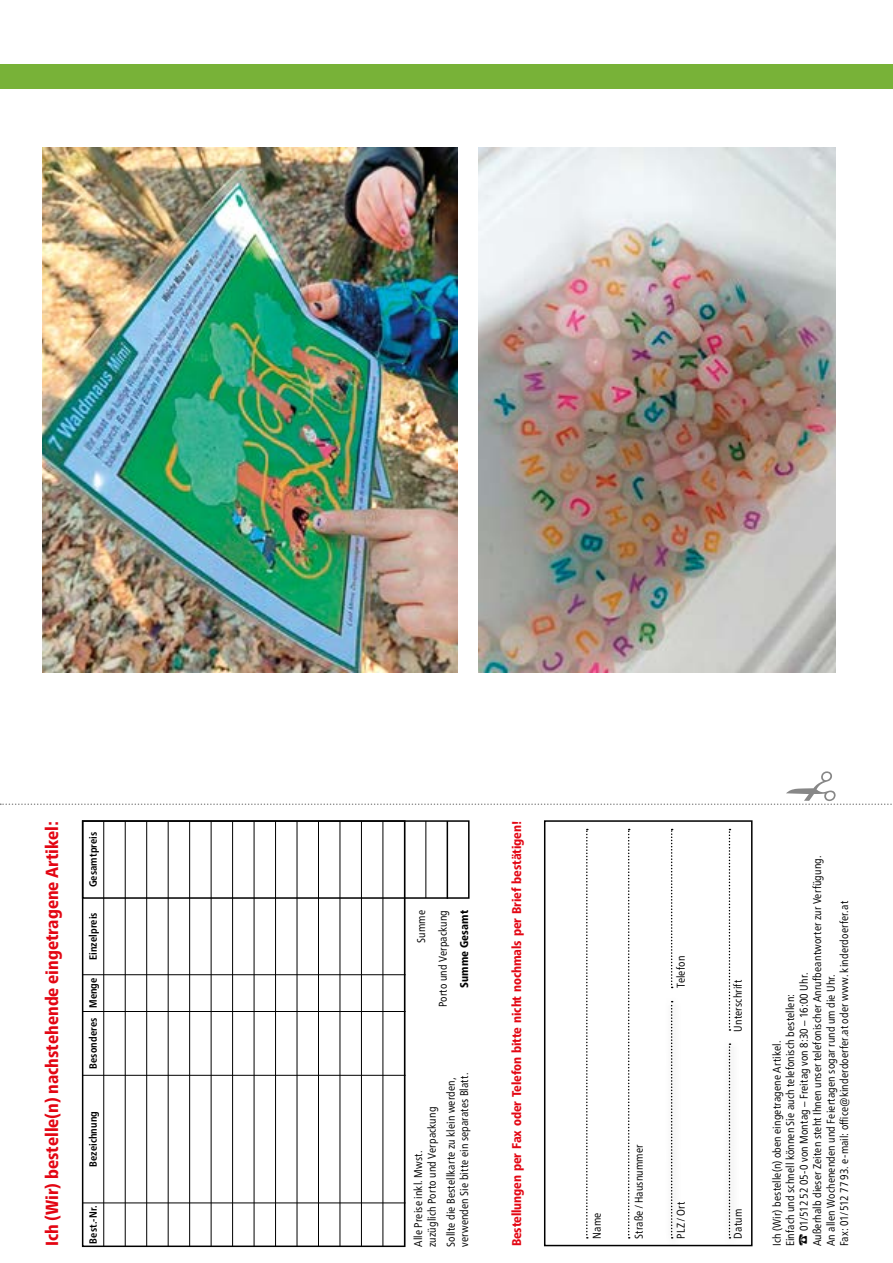
<style>
.page{position:relative;width:893px;height:1263px;background:#fff}
.page>*{position:absolute;margin:0;border:0;box-sizing:border-box;transform-origin:0 0}
.t1{font:800 condensed 17.55px "Frutiger Neue LT Pro";color:#e30613}
.t2{font:800 condensed 12.75px "Frutiger Neue LT Pro";letter-spacing:-.01em;color:#e30613}
.t3{font:condensed 11.25px/13.5px "Frutiger Neue LT Pro";letter-spacing:.01em;color:#000}
.t4{font:800 condensed 11.25px "Frutiger Neue LT Pro";letter-spacing:.015em;color:#000}
.t5{font:700 condensed 10.5px "Frutiger Neue LT Pro";letter-spacing:.005em;color:#000}
</style>
<div class="page">
<div style="left:544px;top:820px;width:208px;height:426px;border:2px solid #000"></div>
<svg style="left:586px;top:829px;width:2px;height:409px"></svg>
<svg style="left:628px;top:829px;width:2px;height:409px"></svg>
<div style="left:665px;top:995px;width:16px;height:253px;background:#fafafa"></div>
<svg style="left:671px;top:1001px;width:2px;height:237px"></svg>
<div style="left:722px;top:1037px;width:17px;height:210px;background:#000;opacity:.75"></div>
<svg style="left:729px;top:1043px;width:1px;height:195px"></svg>
<svg style="left:671px;top:829px;width:2px;height:159px"></svg>
<svg style="left:729px;top:829px;width:1px;height:202px"></svg>
<hr style="left:125px;top:821px;width:1px;height:425px;background:#000">
<hr style="left:103px;top:821px;width:1px;height:425px;background:#000">
<hr style="left:146px;top:821px;width:1px;height:425px;background:#000">
<hr style="left:168px;top:821px;width:1px;height:425px;background:#000">
<hr style="left:189px;top:821px;width:1px;height:425px;background:#000">
<hr style="left:211px;top:821px;width:1px;height:425px;background:#000">
<hr style="left:232px;top:821px;width:1px;height:425px;background:#000">
<hr style="left:254px;top:821px;width:1px;height:425px;background:#000">
<hr style="left:275px;top:821px;width:1px;height:425px;background:#000">
<hr style="left:297px;top:821px;width:1px;height:425px;background:#000">
<hr style="left:318px;top:821px;width:1px;height:425px;background:#000">
<hr style="left:340px;top:821px;width:1px;height:425px;background:#000">
<hr style="left:361px;top:821px;width:1px;height:425px;background:#000">
<hr style="left:383px;top:821px;width:1px;height:425px;background:#000">
<hr style="left:425px;top:821px;width:1px;height:77px;background:#000">
<hr style="left:447px;top:821px;width:1px;height:78px;background:#000">
<div style="left:82px;top:820px;width:323px;height:427px;border:2px solid #000"></div>
<div style="left:82px;top:820px;width:388px;height:79px;border:2px solid #000"></div>
<hr style="left:83px;top:1202px;width:322px;height:1px;background:#000">
<hr style="left:83px;top:1075px;width:322px;height:1px;background:#000">
<hr style="left:83px;top:1011px;width:322px;height:1px;background:#000">
<hr style="left:83px;top:974px;width:322px;height:1px;background:#000">
<div style="left:0;top:64px;width:893px;height:25px;background:#78b238"></div>
<img style="left:43px;top:148px;width:414px;height:525px">
<img style="left:478px;top:148px;width:358px;height:525px">
<svg style="left:0;top:771px;width:892px;height:34px"></svg>
<h1 class="t1" style="left:42px;top:1246px;width:427px;rotate:-90deg">Ich (Wir) bestelle(n) nachstehende eingetragene Artikel:</h1>
<p class="t5" style="left:87px;top:887px;width:57px;rotate:-90deg">Gesamtpreis</p>
<p class="t5" style="left:87px;top:960px;width:49px;rotate:-90deg">Einzelpreis</p>
<p class="t5" style="left:87px;top:1008px;width:32px;rotate:-90deg">Menge</p>
<p class="t5" style="left:87px;top:1069px;width:53px;rotate:-90deg">Besonderes</p>
<p class="t5" style="left:87px;top:1167px;width:57px;rotate:-90deg">Bezeichnung</p>
<p class="t5" style="left:87px;top:1244px;width:40px;rotate:-90deg">Best.-Nr.</p>
<p class="t3" style="left:411px;top:1007px;width:99px;line-height:21.5px;text-align:right;rotate:-90deg">Summe<br>Porto und Verpackung</p>
<p class="t4" style="left:458px;top:988px;width:79px;rotate:-90deg">Summe Gesamt</p>
<p class="t3" style="left:411px;top:1247px;width:142px;rotate:-90deg">Alle Preise inkl. Mwst.<br>zuzüglich Porto und Verpackung</p>
<p class="t3" style="left:444px;top:1247px;width:176px;rotate:-90deg">Sollte die Bestellkarte zu klein werden, verwenden Sie bitte ein separates Blatt.</p>
<p class="t2" style="left:509px;top:1246px;width:427px;rotate:-90deg">Bestellungen per Fax oder Telefon bitte nicht nochmals per Brief bestätigen!</p>
<p class="t3" style="left:674px;top:988px;width:33px;rotate:-90deg">Telefon</p>
<p class="t3" style="left:590px;top:1238px;width:28px;rotate:-90deg">Name</p>
<p class="t3" style="left:632px;top:1238px;width:95px;rotate:-90deg">Straße /Hausnummer</p>
<p class="t3" style="left:674px;top:1238px;width:39px;rotate:-90deg">PLZ/Ort</p>
<p class="t3" style="left:731px;top:1031px;width:53px;rotate:-90deg">Unterschrift</p>
<p class="t3" style="left:731px;top:1238px;width:31px;rotate:-90deg">Datum</p>
<p class="t3" style="left:810px;top:1246px;width:392px;rotate:-90deg">Außerhalb dieser Zeiten steht Ihnen unser telefonischer Anrufbeantworter zur Verfügung.<br>An allen Wochenenden und Feiertagen sogar rund um die Uhr.<br>Fax: 01/512 77 93. e-mail: office@kinderdoerfer.at oder www. kinderdoerfer.at</p>
<p class="t3" style="left:770px;top:1246px;width:275px;rotate:-90deg">Ich (Wir) bestelle(n) oben eingetragene Artikel.<br>Einfach und schnell können Sie auch telefonisch bestellen:<br>☎ 01/512 52 05-0 von Montag – Freitag von 8:30 – 16:00 Uhr.</p>
</div>
